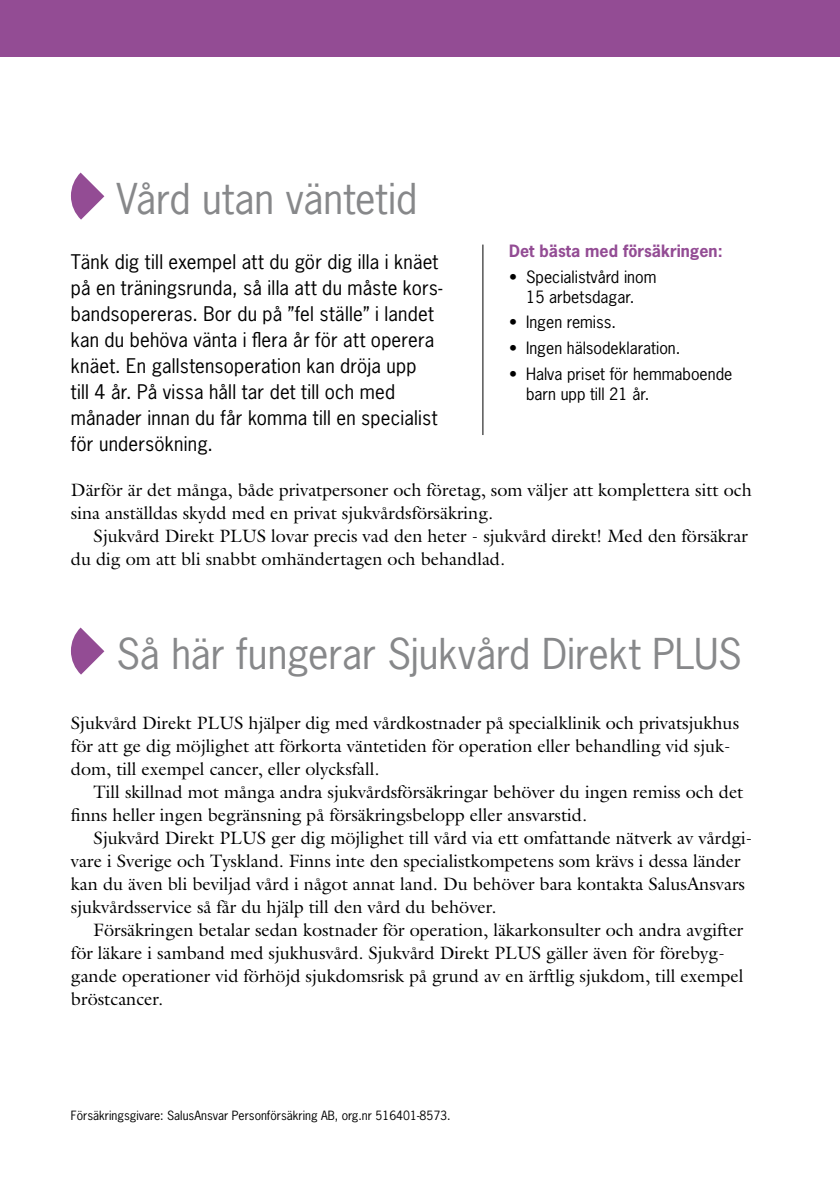
<style>
.page{position:relative;width:840px;height:1191px;background:#fff}
.page>*{position:absolute;margin:0;border:0;box-sizing:border-box;transform-origin:0 0}
.t1{font:40px "News Gothic Std";color:#87888a}
.t2{font:19px/26px "News Gothic Std";letter-spacing:.01em;color:#000}
.t3{font:18px/23px "Galliard Std";color:#000}
.t4{font:16px/20px "News Gothic Std";color:#000;text-align:center}
.t5{font:700 16px "News Gothic Std";color:#934c94}
.t6{font:12px "News Gothic Std";color:#000}
</style>
<div class="page">
<svg style="left:71px;top:173px;width:33px;height:47px"></svg>
<svg style="left:71px;top:627px;width:33px;height:47px"></svg>
<hr style="left:482px;top:244px;width:1px;height:191px;background:#000">
<div style="left:0;top:0;width:839px;height:57px;background:#934c94"></div>
<h1 class="t1" style="left:116px;top:173px;width:302px">Vård utan väntetid</h1>
<p class="t2" style="left:71px;top:248px;width:372px">Tänk dig till exempel att du gör dig illa i knäet på en träningsrunda, så illa att du måste kors&shy;bandsopereras. Bor du på ”fel ställe” i landet kan du behöva vänta i flera år för att operera knäet. En gallstensoperation kan dröja upp<br>till 4 år. På vissa håll tar det till och med månader innan du får komma till en specialist för undersökning.</p>
<p class="t3" style="left:71px;top:478px;width:682px">Därför är det många, både privatpersoner och företag, som väljer att komplettera sitt och sina anställdas skydd med en privat sjukvårdsförsäkring.</p>
<p class="t3" style="left:71px;top:524px;width:678px;text-indent:23px">Sjukvård Direkt PLUS lovar precis vad den heter - sjukvård direkt! Med den försäkrar du dig om att bli snabbt omhändertagen och behandlad.</p>
<p class="t5" style="left:509px;top:240px;width:215px">Det bästa med försäkringen:</p>
<p class="t4" style="left:509px;top:266px;width:149px">• Specialistvård inom<br>15 arbetsdagar.</p>
<p class="t4" style="left:509px;top:312px;width:108px">• Ingen remiss.</p>
<p class="t4" style="left:509px;top:338px;width:173px">• Ingen hälsodeklaration.</p>
<p class="t4" style="left:526px;top:363px;width:208px;text-align:left;text-indent:-17px">• Halva priset för hemmaboende barn upp till 21 år.</p>
<h1 class="t1" style="left:116px;top:628px;width:626px">Så här fungerar Sjukvård Direkt PLUS</h1>
<p class="t3" style="left:71px;top:711px;width:669px">Sjukvård Direkt PLUS hjälper dig med vårdkostnader på specialklinik och privatsjukhus för att ge dig möjlighet att förkorta väntetiden för operation eller behandling vid sjuk&shy;dom, till exempel cancer, eller olycksfall.</p>
<p class="t3" style="left:71px;top:780px;width:673px;text-indent:23px">Till skillnad mot många andra sjukvårdsförsäkringar behöver du ingen remiss och det finns heller ingen begränsning på försäkringsbelopp eller ansvarstid.</p>
<p class="t3" style="left:71px;top:826px;width:682px;text-indent:23px">Sjukvård Direkt PLUS ger dig möjlighet till vård via ett omfattande nätverk av vårdgi&shy;vare i Sverige och Tyskland. Finns inte den specialistkompetens som krävs i dessa länder kan du även bli beviljad vård i något annat land. Du behöver bara kontakta SalusAnsvars sjukvårdsservice så får du hjälp till den vård du behöver.</p>
<p class="t3" style="left:71px;top:918px;width:673px;text-indent:23px">Försäkringen betalar sedan kostnader för operation, läkarkonsulter och andra avgifter för läkare i samband med sjukhusvård. Sjukvård Direkt PLUS gäller även för förebyg&shy;gande operationer vid förhöjd sjukdomsrisk på grund av en ärftlig sjukdom, till exempel bröstcancer.</p>
<p class="t6" style="left:71px;top:1107px;width:381px">Försäkringsgivare: SalusAnsvar Personförsäkring AB, org.nr 516401-8573.</p>
</div>
